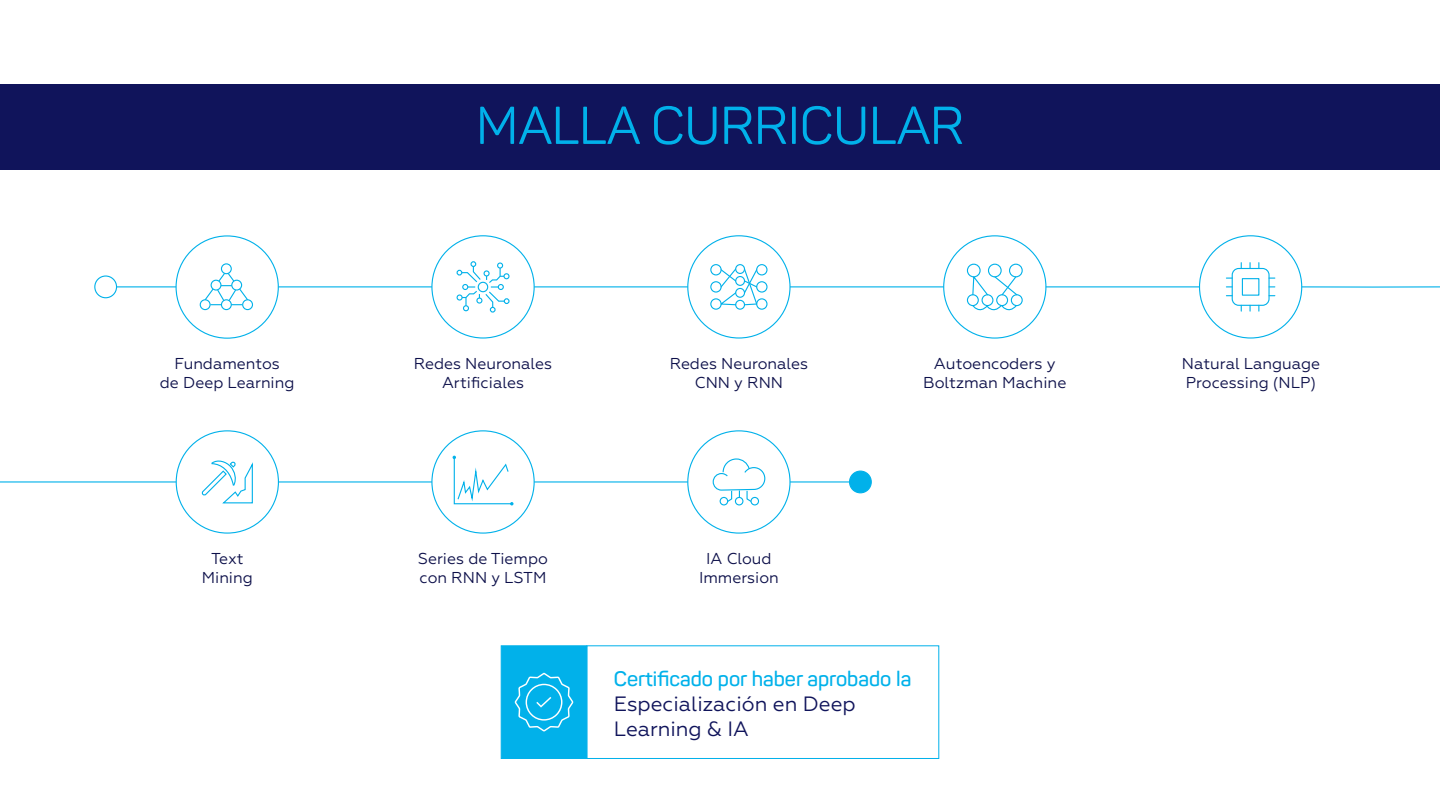
<style>
.page{position:relative;width:1440px;height:810px;background:#fff}
.page>*{position:absolute;margin:0;border:0;box-sizing:border-box;transform-origin:0 0}
.t1{font:52.5px "Panton";color:#01b1ea}
.t2{font:20.7px/24.8px "Geometria";color:#10145b}
.t3{font:600 20.7px "Panton";color:#01b1ea}
.t4{font:15.75px/18.9px "Geometria";color:#0d104a;text-align:center}
</style>
<div class="page">
<div style="left:0;top:84px;width:1440px;height:85px;background:#10145b"></div>
<hr style="left:117px;top:286px;width:59px;height:1px;background:#01b1ea">
<div style="left:94px;top:275px;width:23px;height:23px;border:1px solid #01b1ea;border-radius:50%"></div>
<hr style="left:790px;top:481px;width:60px;height:2px;background:#01b1ea">
<div style="left:850px;top:471px;width:21px;height:22px;background:#01b1ea;border-radius:50%"></div>
<div style="left:849px;top:471px;width:23px;height:22px;border:1px solid #01b1ea;border-radius:50%"></div>
<hr style="left:278px;top:481px;width:154px;height:2px;background:#01b1ea">
<hr style="left:534px;top:481px;width:154px;height:2px;background:#01b1ea">
<svg style="left:201px;top:460px;width:52px;height:44px"></svg>
<hr style="left:278px;top:286px;width:154px;height:1px;background:#01b1ea">
<hr style="left:534px;top:286px;width:154px;height:1px;background:#01b1ea">
<hr style="left:790px;top:286px;width:154px;height:1px;background:#01b1ea">
<hr style="left:1046px;top:286px;width:154px;height:1px;background:#01b1ea">
<svg style="left:457px;top:261px;width:53px;height:52px"></svg>
<div style="left:710px;top:264px;width:12px;height:11px;border:1px solid #01b1ea;border-radius:50%"></div>
<div style="left:735px;top:264px;width:10px;height:10px;border:1px solid #01b1ea;border-radius:50%"></div>
<div style="left:735px;top:276px;width:10px;height:10px;border:1px solid #01b1ea;border-radius:50%"></div>
<div style="left:735px;top:288px;width:10px;height:10px;border:1px solid #01b1ea;border-radius:50%"></div>
<div style="left:735px;top:300px;width:10px;height:10px;border:1px solid #01b1ea;border-radius:50%"></div>
<div style="left:710px;top:281px;width:12px;height:12px;border:1px solid #01b1ea;border-radius:50%"></div>
<div style="left:710px;top:298px;width:12px;height:12px;border:1px solid #01b1ea;border-radius:50%"></div>
<div style="left:756px;top:264px;width:12px;height:11px;border:1px solid #01b1ea;border-radius:50%"></div>
<div style="left:756px;top:281px;width:12px;height:12px;border:1px solid #01b1ea;border-radius:50%"></div>
<div style="left:756px;top:298px;width:12px;height:12px;border:1px solid #01b1ea;border-radius:50%"></div>
<svg style="left:718px;top:267px;width:19px;height:39px"></svg>
<svg style="left:743px;top:268px;width:15px;height:38px"></svg>
<div style="left:1009px;top:264px;width:14px;height:13px;border:1px solid #01b1ea;border-radius:50%"></div>
<div style="left:1011px;top:294px;width:12px;height:12px;border:1px solid #01b1ea;border-radius:50%"></div>
<div style="left:996px;top:294px;width:12px;height:12px;border:1px solid #01b1ea;border-radius:50%"></div>
<div style="left:982px;top:294px;width:11px;height:12px;border:1px solid #01b1ea;border-radius:50%"></div>
<div style="left:967px;top:294px;width:12px;height:12px;border:1px solid #01b1ea;border-radius:50%"></div>
<div style="left:988px;top:264px;width:14px;height:13px;border:1px solid #01b1ea;border-radius:50%"></div>
<div style="left:967px;top:264px;width:14px;height:13px;border:1px solid #01b1ea;border-radius:50%"></div>
<svg style="left:972px;top:274px;width:46px;height:22px"></svg>
<svg style="left:972px;top:304px;width:46px;height:7px"></svg>
<div style="left:1232px;top:268px;width:38px;height:38px;border:1px solid #01b1ea;border-radius:7px"></div>
<div style="left:1242px;top:278px;width:17px;height:18px;border:1px solid #01b1ea"></div>
<svg style="left:453px;top:456px;width:61px;height:49px"></svg>
<div style="left:735px;top:497px;width:8px;height:8px;border:1px solid #01b1ea;border-radius:50%"></div>
<div style="left:720px;top:497px;width:8px;height:8px;border:1px solid #01b1ea;border-radius:50%"></div>
<div style="left:750px;top:497px;width:9px;height:8px;border:1px solid #01b1ea;border-radius:50%"></div>
<svg style="left:712px;top:458px;width:54px;height:45px"></svg>
<svg style="left:1301px;top:286px;width:139px;height:2px"></svg>
<hr style="left:0;top:481px;width:176px;height:2px;background:#01b1ea">
<div style="left:221px;top:263px;width:11px;height:11px;border:1px solid #01b1ea;border-radius:50%"></div>
<div style="left:221px;top:299px;width:11px;height:11px;border:1px solid #01b1ea;border-radius:50%"></div>
<div style="left:242px;top:299px;width:11px;height:11px;border:1px solid #01b1ea;border-radius:50%"></div>
<div style="left:200px;top:299px;width:11px;height:11px;border:1px solid #01b1ea;border-radius:50%"></div>
<svg style="left:204px;top:272px;width:45px;height:33px"></svg>
<div style="left:501px;top:645px;width:86px;height:114px;background:#01b1ea;border:1px solid #01b1ea"></div>
<div style="left:586px;top:645px;width:353px;height:114px;border:1px solid #01b1ea"></div>
<svg style="left:513px;top:672px;width:61px;height:87px"></svg>
<h1 class="t1" style="left:476px;top:93px;width:489px">MALLA CURRICULAR</h1>
<p class="t4" style="left:160px;top:354px;width:136px">Fundamentos<br>de Deep Learning</p>
<p class="t4" style="left:414px;top:354px;width:140px">Redes Neuronales<br>Artificiales</p>
<p class="t4" style="left:670px;top:354px;width:140px">Redes Neuronales<br>CNN y RNN</p>
<p class="t4" style="left:923px;top:354px;width:145px">Autoencoders y<br>Boltzman Machine</p>
<p class="t4" style="left:1182px;top:354px;width:140px;text-align:left">Natural Language<br>Processing (NLP)</p>
<p class="t4" style="left:202px;top:549px;width:52px">Text<br>Mining</p>
<p class="t4" style="left:418px;top:549px;width:131px;text-align:left">Series de Tiempo con RNN y LSTM</p>
<p class="t4" style="left:699px;top:549px;width:81px">IA Cloud<br>Immersion</p>
<h2 class="t3" style="left:614px;top:666px;width:299px">Certificado por haber aprobado la</h2>
<h2 class="t2" style="left:614px;top:691px;width:243px">Especialización en Deep<br>Learning &amp; IA</h2>
</div>
